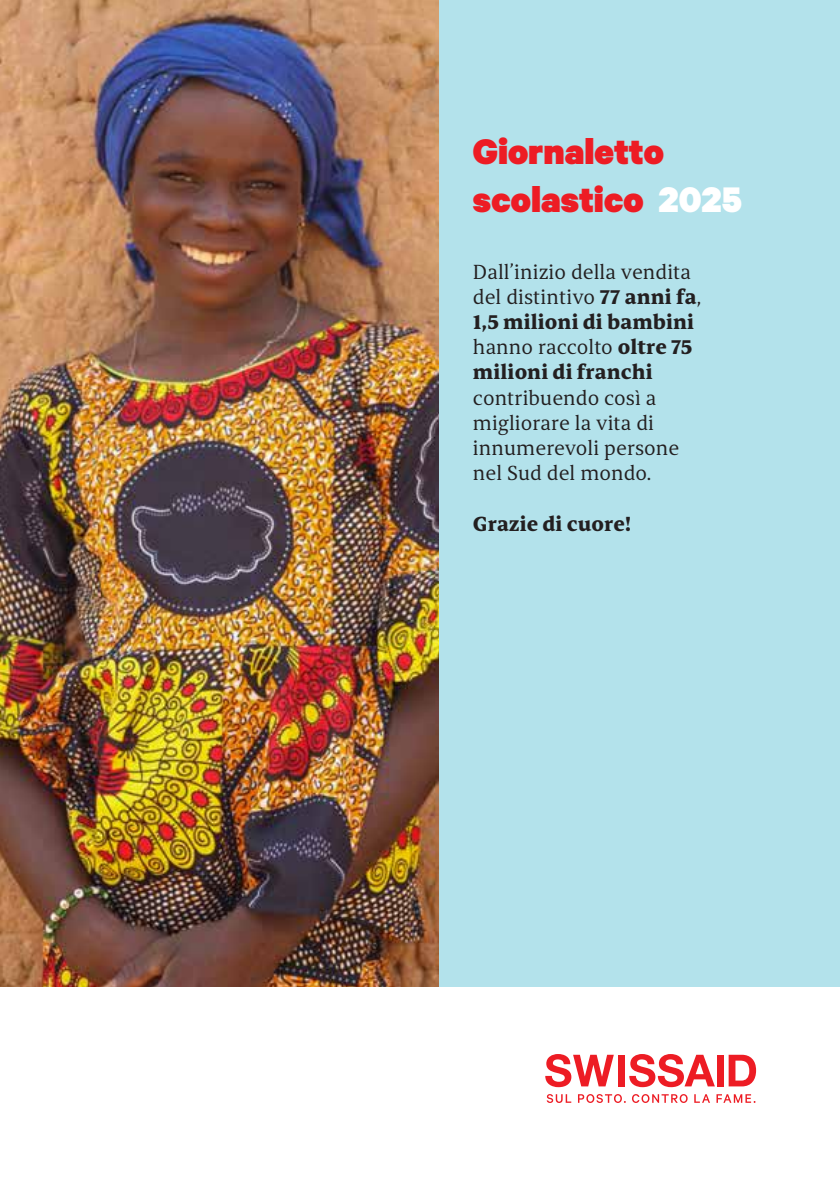
<style>
.page{position:relative;width:840px;height:1191px;background:#fff}
.page>*{position:absolute;margin:0;border:0;box-sizing:border-box;transform-origin:0 0}
.t1{font:900 40px/48px "Calibre";color:#ed1c24}
.t2{font:21px/25.2px "Torrent";color:#231f20}
.t3{font:700 21px "Torrent";color:#231f20}
.s1{color:#fff}
.s2{font-weight:700}
</style>
<div class="page">
<div style="left:408px;top:0;width:431px;height:986px;background:#b3e2eb"></div>
<img style="left:0;top:0;width:438px;height:986px">
<svg style="left:545px;top:1054px;width:68px;height:33px"></svg>
<div style="left:617px;top:1054px;width:7px;height:32px;background:#ed1c24"></div>
<svg style="left:629px;top:1054px;width:85px;height:33px"></svg>
<div style="left:716px;top:1054px;width:7px;height:32px;background:#ed1c24"></div>
<svg style="left:728px;top:1054px;width:27px;height:32px"></svg>
<svg style="left:546px;top:1094px;width:25px;height:9px"></svg>
<svg style="left:578px;top:1094px;width:47px;height:9px"></svg>
<svg style="left:632px;top:1094px;width:55px;height:9px"></svg>
<svg style="left:694px;top:1094px;width:15px;height:8px"></svg>
<svg style="left:716px;top:1094px;width:39px;height:9px"></svg>
<h1 class="t1" style="left:472px;top:126px;width:270px">Giornaletto scolastico <span class="s1">2025</span></h1>
<p class="t2" style="left:472px;top:259px;width:230px">Dall’inizio della vendita del distintivo <span class="s2">77 anni fa</span>,<br><span class="s2">1,5 milioni di bambini </span>hanno raccolto <span class="s2">oltre 75 milioni di franchi</span></p>
<p class="t2" style="left:472px;top:385px;width:208px">contribuendo così a migliorare la vita di innumerevoli persone nel Sud del mondo.</p>
<p class="t3" style="left:472px;top:510px;width:160px">Grazie di cuore!</p>
</div>
